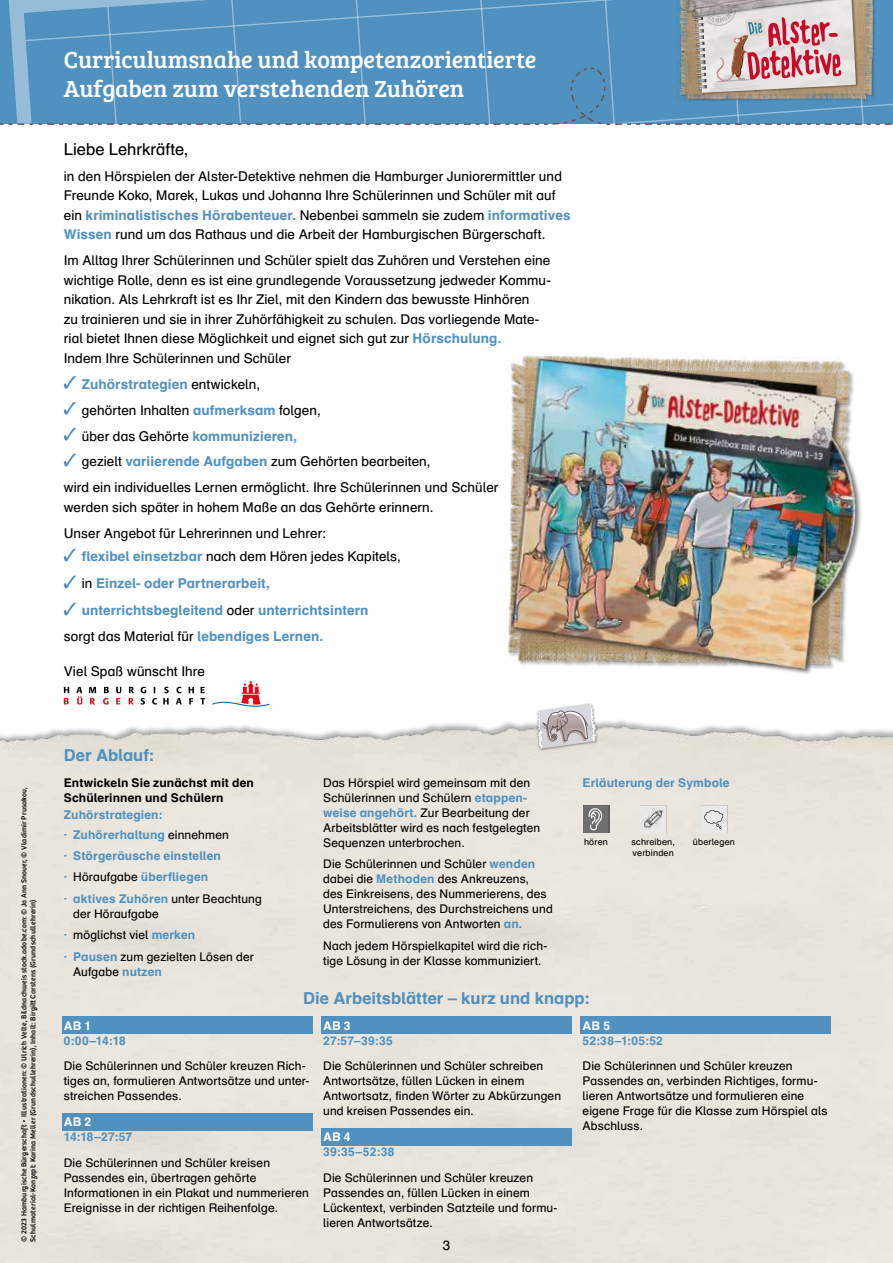
<style>
.page{position:relative;width:893px;height:1263px;background:#fff}
.page>*{position:absolute;margin:0;border:0;box-sizing:border-box;transform-origin:0 0}
.t1{font:24px/28.8px "Bree Serif";letter-spacing:-.005em;color:#fff}
.t2{font:700 16.5px "Schulbuch Nord";color:#5091c0}
.t3{font:16.5px "Schulbuch Nord";color:#000}
.t4{font:13.5px/19.5px "Schulbuch Nord";letter-spacing:.005em;color:#000}
.t5{font:700 13.5px "Schulbuch Nord";letter-spacing:.005em;color:#5091c0}
.t6{font:12px/15px "Schulbuch Nord";letter-spacing:.01em;color:#000}
.t7{font:700 12px/21.5px "Schulbuch Nord";letter-spacing:.01em;color:#5091c0}
.t8{font:700 12px/15px "Schulbuch Nord";letter-spacing:.01em;color:#000}
.t9{font:700 12px "Schulbuch Nord";letter-spacing:.015em;color:#fff}
.t10{font:9px/10.8px "Schulbuch Nord";letter-spacing:.02em;color:#000}
.t11{font:7.5px/9px "Bree";letter-spacing:.02em;color:#000}
.s1{font-weight:700;color:#5091c0}
.s2{font-weight:400;color:#000}
</style>
<div class="page">
<svg style="left:0;top:0;width:893px;height:125px;background:#6897bc"></svg>
<img style="left:0;top:699px;width:893px;height:564px">
<svg style="left:212px;top:681px;width:57px;height:26px"></svg>
<svg style="left:141px;top:687px;width:5px;height:17px"></svg>
<svg style="left:152px;top:687px;width:5px;height:17px"></svg>
<svg style="left:163px;top:687px;width:6px;height:17px"></svg>
<svg style="left:176px;top:687px;width:6px;height:17px"></svg>
<svg style="left:189px;top:687px;width:5px;height:17px"></svg>
<svg style="left:200px;top:687px;width:5px;height:17px"></svg>
<svg style="left:64px;top:687px;width:5px;height:17px"></svg>
<svg style="left:76px;top:687px;width:6px;height:17px"></svg>
<svg style="left:89px;top:687px;width:7px;height:17px"></svg>
<svg style="left:103px;top:687px;width:6px;height:17px"></svg>
<svg style="left:116px;top:687px;width:5px;height:17px"></svg>
<svg style="left:129px;top:687px;width:5px;height:17px"></svg>
<div style="left:62px;top:1017px;width:251px;height:17px;background:#5091c0"></div>
<div style="left:321px;top:1017px;width:251px;height:17px;background:#5091c0"></div>
<div style="left:580px;top:1017px;width:251px;height:17px;background:#5091c0"></div>
<div style="left:321px;top:1128px;width:251px;height:17px;background:#5091c0"></div>
<div style="left:62px;top:1113px;width:251px;height:17px;background:#5091c0"></div>
<svg style="left:64px;top:376px;width:12px;height:13px"></svg>
<svg style="left:64px;top:402px;width:12px;height:13px"></svg>
<svg style="left:64px;top:428px;width:12px;height:12px"></svg>
<svg style="left:64px;top:453px;width:12px;height:13px"></svg>
<svg style="left:64px;top:548px;width:12px;height:13px"></svg>
<svg style="left:64px;top:575px;width:12px;height:13px"></svg>
<svg style="left:64px;top:602px;width:12px;height:13px"></svg>
<img style="left:532px;top:701px;width:69px;height:51px">
<svg style="left:537px;top:704px;width:59px;height:70px;background:#d2cecb"></svg>
<div style="left:639px;top:805px;width:28px;height:30px;background:#202a31;opacity:.2"></div>
<img style="left:642px;top:809px;width:21px;height:21px">
<div style="left:582px;top:805px;width:28px;height:30px;background:#202a31;opacity:.2"></div>
<svg style="left:588px;top:808px;width:14px;height:22px"></svg>
<div style="left:700px;top:805px;width:29px;height:30px;background:#202a31;opacity:.2"></div>
<svg style="left:704px;top:810px;width:19px;height:19px"></svg>
<img style="left:508px;top:355px;width:353px;height:319px">
<h1 class="t1" style="left:64px;top:44px;width:474px">Curriculumsnahe und kompetenzorientierte<br>Aufgaben zum verstehenden Zuhören</h1>
<h2 class="t3" style="left:64px;top:139px;width:126px">Liebe Lehrkräfte,</h2>
<p class="t4" style="left:64px;top:166px;width:508px">in den Hörspielen der Alster-Detektive nehmen die Hamburger Juniorermittler und Freunde Koko, Marek, Lukas und Johanna Ihre Schülerinnen und Schüler mit auf ein <span class="s1">kriminalistisches Hörabenteuer.</span> Nebenbei sammeln sie zudem <span class="s1">informatives Wissen</span> rund um das Rathaus und die Arbeit der Hamburgischen Bürgerschaft.</p>
<p class="t4" style="left:64px;top:251px;width:489px">Im Alltag Ihrer Schülerinnen und Schüler spielt das Zuhören und Verstehen eine wichtige Rolle, denn es ist eine grundlegende Voraussetzung jedweder Kommu&shy;nikation. Als Lehrkraft ist es Ihr Ziel, mit den Kindern das bewusste Hinhören<br>zu trainieren und sie in ihrer Zuhörfähigkeit zu schulen. Das vorliegende Mate&shy;rial bietet Ihnen diese Möglichkeit und eignet sich gut zur <span class="s1">Hörschulung.<br></span>Indem Ihre Schülerinnen und Schüler</p>
<p class="t5" style="left:82px;top:375px;width:180px">Zuhörstrategien <span class="s2">entwickeln,</span></p>
<p class="t4" style="left:82px;top:400px;width:241px">gehörten Inhalten <span class="s1">aufmerksam</span> folgen,</p>
<p class="t4" style="left:82px;top:426px;width:217px">über das Gehörte <span class="s1">kommunizieren,</span></p>
<p class="t4" style="left:82px;top:452px;width:350px">gezielt <span class="s1">variierende Aufgaben</span> zum Gehörten bearbeiten,</p>
<p class="t4" style="left:64px;top:477px;width:436px">wird ein individuelles Lernen ermöglicht. Ihre Schülerinnen und Schüler</p>
<p class="t4" style="left:64px;top:494px;width:371px;line-height:26px">werden sich später in hohem Maße an das Gehörte erinnern.<br>Unser Angebot für Lehrerinnen und Lehrer:</p>
<p class="t4" style="left:82px;top:547px;width:321px"><span class="s1">flexibel einsetzbar</span> nach dem Hören jedes Kapitels,</p>
<p class="t5" style="left:82px;top:575px;width:190px"><span class="s2">in</span> Einzel- oder Partnerarbeit,</p>
<p class="t5" style="left:82px;top:602px;width:288px">unterrichtsbegleitend <span class="s2">oder</span> unterrichtsintern</p>
<p class="t4" style="left:64px;top:626px;width:261px">sorgt das Material für <span class="s1">lebendiges Lernen.</span></p>
<p class="t4" style="left:64px;top:661px;width:143px">Viel Spaß wünscht Ihre</p>
<p class="t11" style="left:20px;top:1242px;width:456px;rotate:-90deg">© 2023 Hamburgische Bürgerschaft • Illustrationen: © Ulrich Velte, Bildnachweis stock.adobe.com: © Jo Ann Snover, © Vladimir Prusakov,<br>Schulmaterial-Konzept: Karina Meller (Grundschullehrerin), Inhalt: Birgitt Carstens (Grundschullehrerin)</p>
<h2 class="t2" style="left:64px;top:744px;width:92px">Der Ablauf:</h2>
<p class="t8" style="left:64px;top:775px;width:192px">Entwickeln Sie zunächst mit den<br>Schülerinnen und Schülern</p>
<p class="t7" style="left:64px;top:805px;width:167px;line-height:19.2px">Zuhörstrategien:<br>· Zuhörerhaltung <span class="s2">einnehmen</span></p>
<p class="t7" style="left:64px;top:845px;width:200px">· Störgeräusche einstellen<br>· <span class="s2">Höraufgabe</span> überfliegen<br>· aktives Zuhören <span class="s2">unter Beachtung</span></p>
<p class="t6" style="left:64px;top:902px;width:192px;line-height:21.5px;text-indent:9px">der Höraufgabe<br><span class="s1">·</span> möglichst viel <span class="s1">merken<br>· Pausen</span> zum gezielten Lösen der</p>
<p class="t6" style="left:73px;top:963px;width:90px">Aufgabe <span class="s1">nutzen</span></p>
<p class="t7" style="left:583px;top:771px;width:148px">Erläuterung der Symbole</p>
<p class="t6" style="left:323px;top:775px;width:219px">Das Hörspiel wird gemeinsam mit den Schülerinnen und Schülern <span class="s1">etappen&shy;weise angehört.</span> Zur Bearbeitung der Arbeitsblätter wird es nach festgelegten Sequenzen unterbrochen.</p>
<p class="t6" style="left:323px;top:856px;width:231px">Die Schülerinnen und Schüler <span class="s1">wenden </span>dabei die <span class="s1">Methoden</span> des Ankreuzens,<br>des Einkreisens, des Nummerierens, des Unterstreichens, des Durchstreichens und des Formulierens von Antworten <span class="s1">an.</span></p>
<p class="t6" style="left:323px;top:937px;width:226px">Nach jedem Hörspielkapitel wird die rich&shy;tige Lösung in der Klasse kommuniziert.</p>
<h2 class="t2" style="left:303px;top:988px;width:288px">Die Arbeitsblätter – kurz und knapp:</h2>
<p class="t10" style="left:584px;top:836px;width:25px">hören</p>
<p class="t10" style="left:631px;top:836px;width:45px">schreiben, verbinden</p>
<p class="t10" style="left:693px;top:836px;width:44px">überlegen</p>
<p class="t9" style="left:64px;top:1018px;width:29px">AB 1</p>
<p class="t7" style="left:64px;top:1029px;width:64px">0:00–14:18</p>
<p class="t6" style="left:64px;top:1058px;width:247px">Die Schülerinnen und Schüler kreuzen Rich&shy;tiges an, formulieren Antwortsätze und unter&shy;streichen Passendes.</p>
<p class="t9" style="left:64px;top:1114px;width:29px">AB 2</p>
<p class="t7" style="left:64px;top:1126px;width:70px">14:18–27:57</p>
<p class="t6" style="left:64px;top:1155px;width:247px">Die Schülerinnen und Schüler kreisen Passendes ein, übertragen gehörte Informationen in ein Plakat und nummerieren Ereignisse in der richtigen Reihenfolge.</p>
<p class="t9" style="left:323px;top:1018px;width:29px">AB 3</p>
<p class="t7" style="left:323px;top:1029px;width:71px">27:57–39:35</p>
<p class="t6" style="left:323px;top:1058px;width:239px">Die Schülerinnen und Schüler schreiben Antwortsätze, füllen Lücken in einem Antwortsatz, finden Wörter zu Abkürzungen und kreisen Passendes ein.</p>
<p class="t9" style="left:323px;top:1129px;width:29px">AB 4</p>
<p class="t7" style="left:323px;top:1141px;width:73px">39:35–52:38</p>
<p class="t6" style="left:323px;top:1170px;width:236px">Die Schülerinnen und Schüler kreuzen Passendes an, füllen Lücken in einem Lückentext, verbinden Satzteile und formu&shy;lieren Antwortsätze.</p>
<p class="t4" style="left:443px;top:1235px;width:9px">3</p>
<p class="t9" style="left:583px;top:1018px;width:29px">AB 5</p>
<p class="t7" style="left:583px;top:1029px;width:82px">52:38–1:05:52</p>
<p class="t6" style="left:583px;top:1058px;width:246px">Die Schülerinnen und Schüler kreuzen Passendes an, verbinden Richtiges, formu&shy;lieren Antwortsätze und formulieren eine eigene Frage für die Klasse zum Hörspiel als Abschluss.</p>
</div>
